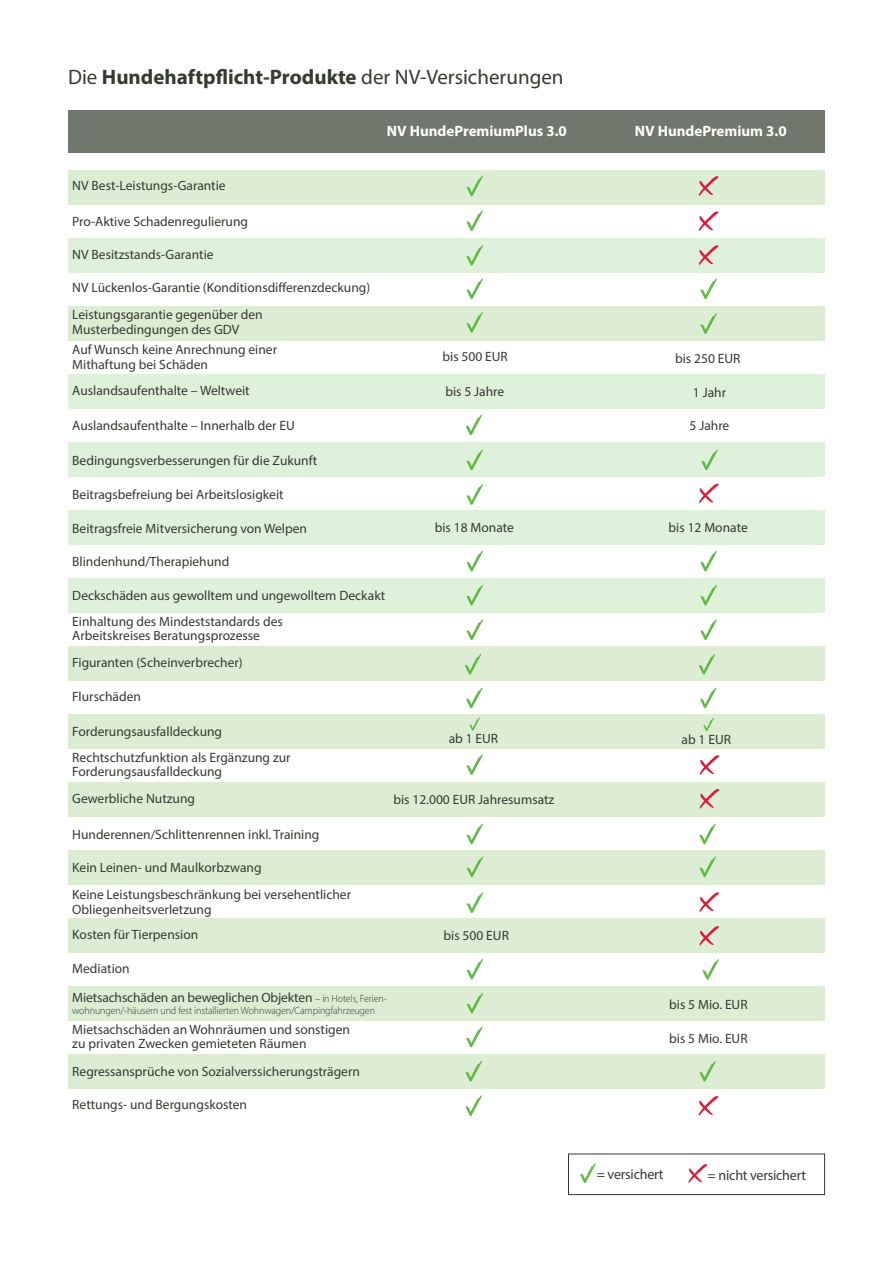
<style>
.page{position:relative;width:893px;height:1263px;background:#fff}
.page>*{position:absolute;margin:0;border:0;box-sizing:border-box;transform-origin:0 0}
.t1{font:700 21px "Myriad Pro";color:#353a32}
.t2{font:700 15px "Myriad Pro";color:#fff}
.t3{font:14.4px "Myriad Pro";letter-spacing:-.015em;color:#353a32}
.t4{font:13.5px/14.2px "Myriad Pro";color:#353a32}
.t5{font:300 10.5px "Myriad Pro";letter-spacing:-.01em;color:#353a32;scale:.95 1}
.t6{font:300 10.5px/12px "Myriad Pro";letter-spacing:-.01em;color:#353a32}
.s1{font-weight:400}
.s2{font-weight:300;font-size:10.5px}
.s3{font-weight:400;font-size:13.5px}
.s4{font-stretch:condensed}
</style>
<div class="page">
<div style="left:68px;top:170px;width:757px;height:34px;background:#ddedd4"></div>
<div style="left:68px;top:986px;width:757px;height:34px;background:#ddedd4"></div>
<div style="left:68px;top:306px;width:757px;height:34px;background:#ddedd4"></div>
<div style="left:68px;top:238px;width:757px;height:34px;background:#dff1da"></div>
<div style="left:68px;top:374px;width:757px;height:34px;background:#dff1da"></div>
<div style="left:68px;top:442px;width:757px;height:34px;background:#dff1da"></div>
<div style="left:68px;top:578px;width:757px;height:34px;background:#dff1da"></div>
<div style="left:68px;top:510px;width:757px;height:34px;background:#dff1da"></div>
<svg style="left:688px;top:1164px;width:19px;height:19px"></svg>
<svg style="left:580px;top:1163px;width:16px;height:20px"></svg>
<div style="left:568px;top:1153px;width:257px;height:42px;border:1px solid #353a32"></div>
<div style="left:68px;top:111px;width:757px;height:42px;background:#72776e"></div>
<div style="left:68px;top:646px;width:757px;height:34px;background:#ddedd4"></div>
<div style="left:68px;top:714px;width:757px;height:34px;background:#ddedd4"></div>
<div style="left:68px;top:782px;width:757px;height:34px;background:#ddedd4"></div>
<div style="left:68px;top:850px;width:757px;height:34px;background:#ddedd4"></div>
<div style="left:68px;top:918px;width:757px;height:34px;background:#ddedd4"></div>
<svg style="left:467px;top:210px;width:16px;height:21px"></svg>
<svg style="left:699px;top:211px;width:19px;height:20px"></svg>
<svg style="left:467px;top:245px;width:16px;height:21px"></svg>
<svg style="left:467px;top:312px;width:16px;height:21px"></svg>
<svg style="left:700px;top:313px;width:17px;height:21px"></svg>
<svg style="left:467px;top:450px;width:16px;height:20px"></svg>
<svg style="left:701px;top:450px;width:17px;height:20px"></svg>
<svg style="left:699px;top:484px;width:20px;height:19px"></svg>
<svg style="left:467px;top:619px;width:16px;height:21px"></svg>
<svg style="left:700px;top:619px;width:17px;height:21px"></svg>
<svg style="left:700px;top:755px;width:19px;height:20px"></svg>
<svg style="left:700px;top:789px;width:19px;height:20px"></svg>
<svg style="left:699px;top:892px;width:20px;height:20px"></svg>
<svg style="left:699px;top:926px;width:20px;height:20px"></svg>
<svg style="left:467px;top:176px;width:16px;height:20px"></svg>
<svg style="left:699px;top:176px;width:19px;height:20px"></svg>
<svg style="left:467px;top:484px;width:16px;height:21px"></svg>
<svg style="left:467px;top:551px;width:16px;height:20px"></svg>
<svg style="left:700px;top:551px;width:17px;height:20px"></svg>
<svg style="left:467px;top:585px;width:16px;height:20px"></svg>
<svg style="left:700px;top:585px;width:17px;height:20px"></svg>
<svg style="left:465px;top:654px;width:16px;height:21px"></svg>
<svg style="left:699px;top:654px;width:16px;height:21px"></svg>
<svg style="left:466px;top:688px;width:17px;height:20px"></svg>
<svg style="left:700px;top:688px;width:16px;height:20px"></svg>
<svg style="left:467px;top:754px;width:16px;height:21px"></svg>
<svg style="left:467px;top:824px;width:16px;height:20px"></svg>
<svg style="left:467px;top:856px;width:16px;height:21px"></svg>
<svg style="left:467px;top:892px;width:16px;height:21px"></svg>
<svg style="left:467px;top:959px;width:16px;height:20px"></svg>
<svg style="left:467px;top:993px;width:16px;height:20px"></svg>
<svg style="left:466px;top:1027px;width:17px;height:20px"></svg>
<svg style="left:699px;top:824px;width:17px;height:20px"></svg>
<svg style="left:699px;top:856px;width:17px;height:21px"></svg>
<svg style="left:702px;top:959px;width:17px;height:21px"></svg>
<svg style="left:469px;top:717px;width:11px;height:14px"></svg>
<svg style="left:703px;top:718px;width:11px;height:13px"></svg>
<svg style="left:466px;top:415px;width:16px;height:20px"></svg>
<div style="left:68px;top:1054px;width:757px;height:35px;background:#ddedd4"></div>
<svg style="left:699px;top:1096px;width:19px;height:20px"></svg>
<svg style="left:466px;top:1061px;width:16px;height:20px"></svg>
<svg style="left:699px;top:1061px;width:17px;height:20px"></svg>
<svg style="left:466px;top:1095px;width:16px;height:21px"></svg>
<svg style="left:467px;top:279px;width:16px;height:20px"></svg>
<svg style="left:700px;top:279px;width:17px;height:20px"></svg>
<svg style="left:699px;top:245px;width:19px;height:20px"></svg>
<p class="t1" style="left:68px;top:63px;width:497px"><span class="s1">Die</span> Hundehaftpflicht-Produkte <span class="s1">der NV-Versicherungen</span></p>
<p class="t2" style="left:387px;top:121px;width:182px">NV HundePremiumPlus 3.0</p>
<p class="t2" style="left:635px;top:121px;width:153px">NV HundePremium 3.0</p>
<p class="t4" style="left:72px;top:178px;width:155px">NV Best-Leistungs-Garantie</p>
<p class="t4" style="left:72px;top:214px;width:177px">Pro-Aktive Schadenregulierung</p>
<p class="t4" style="left:72px;top:247px;width:143px">NV Besitzstands-Garantie</p>
<p class="t4" style="left:72px;top:280px;width:299px">NV Lückenlos-Garantie (Konditionsdifferenzdeckung)</p>
<p class="t4" style="left:72px;top:308px;width:192px">Leistungsgarantie gegenüber den<br>Musterbedingungen des GDV</p>
<p class="t4" style="left:72px;top:343px;width:206px">Auf Wunsch keine Anrechnung einer<br>Mithaftung bei Schäden</p>
<p class="t4" style="left:72px;top:383px;width:179px">Auslandsaufenthalte – Weltweit</p>
<p class="t4" style="left:72px;top:418px;width:224px">Auslandsaufenthalte – Innerhalb der EU</p>
<p class="t4" style="left:72px;top:453px;width:247px">Bedingungsverbesserungen für die Zukunft</p>
<p class="t4" style="left:72px;top:487px;width:213px">Beitragsbefreiung bei Arbeitslosigkeit</p>
<p class="t4" style="left:72px;top:521px;width:236px">Beitragsfreie Mitversicherung von Welpen</p>
<p class="t4" style="left:72px;top:554px;width:159px">Blindenhund/Therapiehund</p>
<p class="t4" style="left:72px;top:588px;width:314px">Deckschäden aus gewolltem und ungewolltem Deckakt</p>
<p class="t4" style="left:72px;top:614px;width:212px">Einhaltung des Mindeststandards des<br>Arbeitskreises Beratungsprozesse</p>
<p class="t4" style="left:72px;top:655px;width:172px">Figuranten (Scheinverbrecher)</p>
<p class="t4" style="left:72px;top:689px;width:70px">Flurschäden</p>
<p class="t4" style="left:72px;top:724px;width:151px">Forderungsausfalldeckung</p>
<p class="t4" style="left:72px;top:750px;width:220px">Rechtschutzfunktion als Ergänzung zur<br>Forderungsausfalldeckung</p>
<p class="t4" style="left:72px;top:791px;width:124px">Gewerbliche Nutzung</p>
<p class="t4" style="left:72px;top:827px;width:249px">Hunderennen/Schlittenrennen inkl. Training</p>
<p class="t4" style="left:72px;top:860px;width:191px">Kein Leinen- und Maulkorbzwang</p>
<p class="t4" style="left:72px;top:887px;width:280px;line-height:15px">Keine Leistungsbeschränkung bei versehentlicher<br>Obliegenheitsverletzung</p>
<p class="t4" style="left:72px;top:927px;width:127px">Kosten für Tierpension</p>
<p class="t4" style="left:72px;top:961px;width:59px">Mediation</p>
<p class="t4" style="left:72px;top:990px;width:316px">Mietsachschäden an beweglichen Objekten <span class="s2">– in Hotels, Ferien-</span></p>
<p class="t5" style="left:72px;top:1004px;width:320px">wohnungen/-häusern und fest installierten Wohnwagen/Campingfahrzeugen</p>
<p class="t4" style="left:72px;top:1022px;width:279px">Mietsachschäden an Wohnräumen und sonstigen</p>
<p class="t4" style="left:72px;top:1036px;width:236px">zu privaten Zwecken gemieteten Räumen</p>
<p class="t6" style="left:72px;top:1061px;width:260px"><span class="s3">Neuwertentschädigung</span> <span class="s4">(</span>für Sachen, die nicht älter als<br>12 Monate sind)</p>
<p class="t4" style="left:442px;top:350px;width:67px">bis 500 EUR</p>
<p class="t4" style="left:675px;top:351px;width:67px">bis 250 EUR</p>
<p class="t4" style="left:445px;top:384px;width:60px">bis 5 Jahre</p>
<p class="t4" style="left:693px;top:385px;width:35px">1 Jahr</p>
<p class="t4" style="left:690px;top:418px;width:41px">5 Jahre</p>
<p class="t4" style="left:435px;top:520px;width:81px">bis 18 Monate</p>
<p class="t4" style="left:669px;top:520px;width:81px">bis 12 Monate</p>
<p class="t4" style="left:449px;top:731px;width:51px">ab 1 EUR</p>
<p class="t4" style="left:682px;top:732px;width:51px">ab 1 EUR</p>
<p class="t4" style="left:393px;top:793px;width:162px">bis 12.000 EUR Jahresumsatz</p>
<p class="t4" style="left:444px;top:928px;width:67px">bis 500 EUR</p>
<p class="t4" style="left:669px;top:997px;width:80px">bis 5 Mio. EUR</p>
<p class="t4" style="left:669px;top:1031px;width:80px">bis 5 Mio. EUR</p>
<p class="t4" style="left:72px;top:1064px;width:289px">Regressansprüche von Sozialverssicherungsträgern</p>
<p class="t4" style="left:72px;top:1097px;width:176px">Rettungs- und Bergungskosten</p>
<p class="t3" style="left:597px;top:1165px;width:68px">= versichert</p>
<p class="t3" style="left:708px;top:1166px;width:100px">= nicht versichert</p>
</div>
